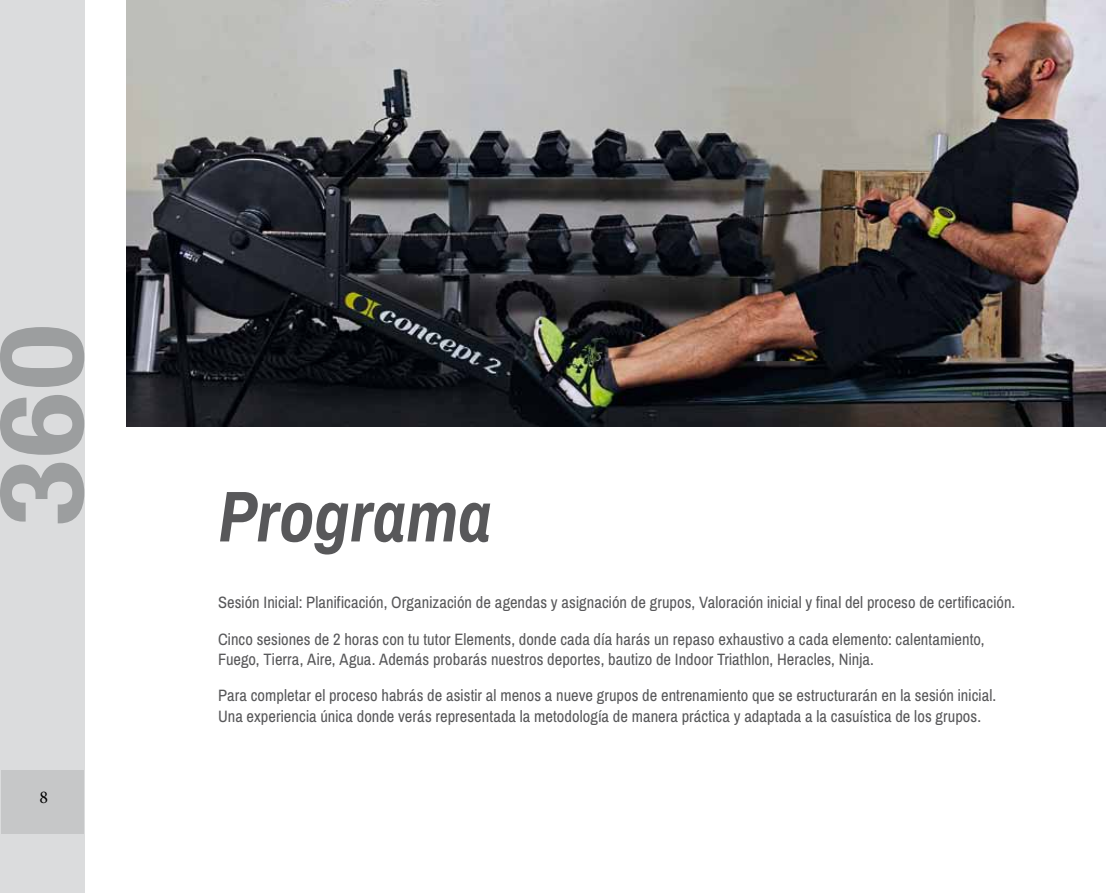
<style>
.page{position:relative;width:1106px;height:893px;background:#fff}
.page>*{position:absolute;margin:0;border:0;box-sizing:border-box;transform-origin:0 0}
.t1{font:italic 700 72px "Archivo Narrow";letter-spacing:-.005em;color:#58585a}
.t2{font:18px "Minion Pro";color:#000}
.t3{font:16.5px/19.8px "Archivo Narrow";letter-spacing:.005em;color:#58585a}
</style>
<div class="page">
<div style="left:0;top:0;width:84px;height:893px;background:#dbdcdd"></div>
<div style="left:1px;top:770px;width:83px;height:64px;background:#c6c7c8"></div>
<svg style="left:0;top:327px;width:84px;height:196px"></svg>
<img style="left:126px;top:0;width:980px;height:426px">
<p class="t2" style="left:40px;top:785px;width:10px">8</p>
<h1 class="t1" style="left:218px;top:472px;width:274px">Programa</h1>
<p class="t3" style="left:218px;top:593px;width:799px">Sesión Inicial: Planificación, Organización de agendas y asignación de grupos, Valoración inicial y final del proceso de certificación.</p>
<p class="t3" style="left:218px;top:629px;width:768px">Cinco sesiones de 2 horas con tu tutor Elements, donde cada día harás un repaso exhaustivo a cada elemento: calentamiento,<br>Fuego, Tierra, Aire, Agua. Además probarás nuestros deportes, bautizo de Indoor Triathlon, Heracles, Ninja.</p>
<p class="t3" style="left:218px;top:685px;width:779px;line-height:21px">Para completar el proceso habrás de asistir al menos a nueve grupos de entrenamiento que se estructurarán en la sesión inicial.<br>Una experiencia única donde verás representada la metodología de manera práctica y adaptada a la casuística de los grupos.</p>
</div>
